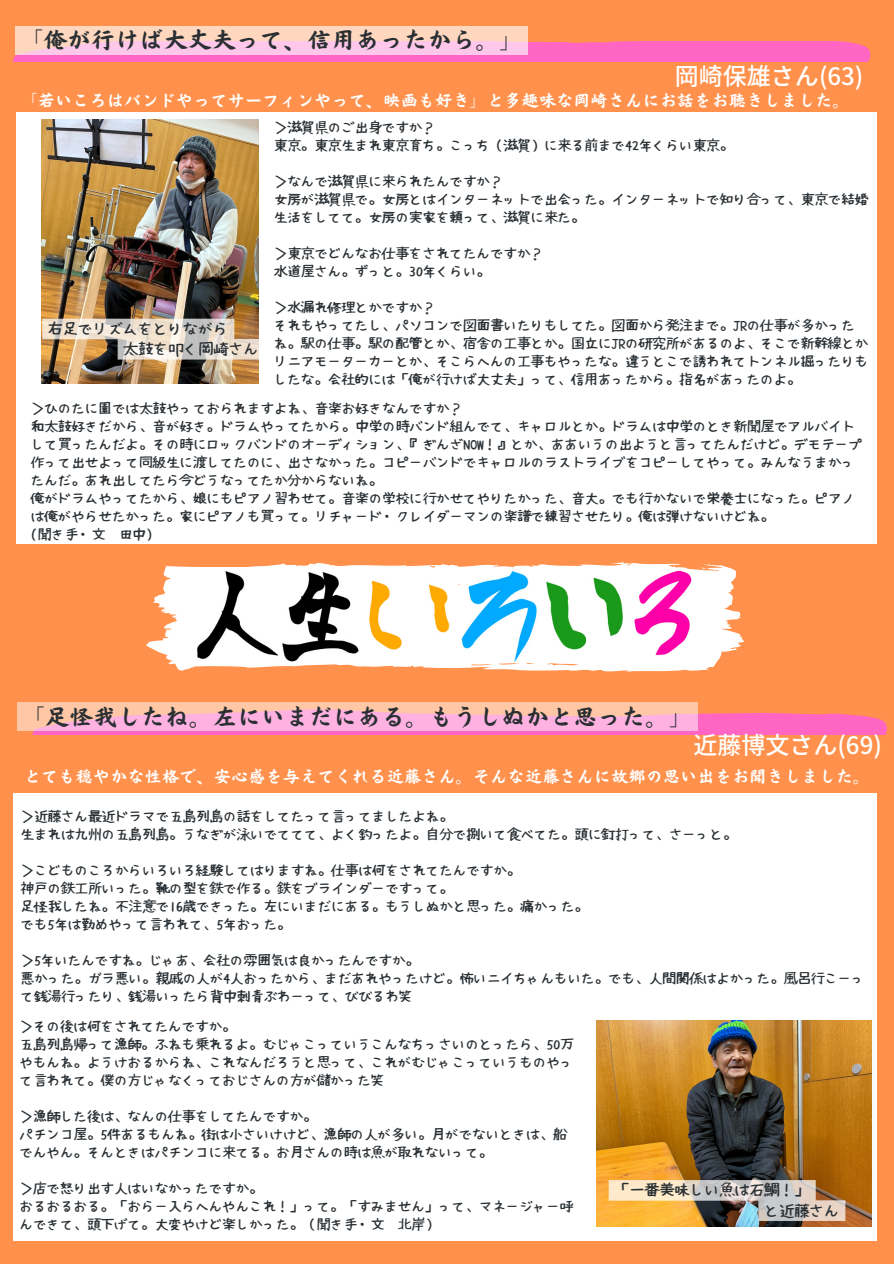
<style>
.page{position:relative;width:894px;height:1264px;background:#fff}
.page>*{position:absolute;margin:0;border:0;box-sizing:border-box;transform-origin:0 0}
.t1{font:24px "S Motoya Okai Std W5";color:#292f33}
.t2{font:500 24px "Noto Sans JP";color:#fff}
.t3{font:17.25px "S Motoya Okai Std W5";color:#fff}
.t4{font:15px/20.2px "Hanazome Font";color:#292f33}
.t5{font:13.5px/18px "Hanazome Font";color:#292f33}
</style>
<div class="page">
<div style="left:0;top:0;width:893px;height:1263px;background:#ff914d"></div>
<div style="left:17px;top:112px;width:859px;height:431px;background:#fff"></div>
<svg style="left:146px;top:562px;width:598px;height:110px;fill:#fff"></svg>
<div style="left:13px;top:41px;width:857px;height:20px;background:#ff66c4"></div>
<div style="left:13px;top:793px;width:863px;height:448px;background:#fff"></div>
<svg style="left:32px;top:709px;width:853px;height:25px;background:#ff6cb2"></svg>
<img style="left:191px;top:567px;width:91px;height:94px">
<img style="left:278px;top:570px;width:82px;height:93px">
<img style="left:42px;top:120px;width:217px;height:263px">
<img style="left:596px;top:1020px;width:275px;height:206px">
<img style="left:365px;top:579px;width:89px;height:76px">
<img style="left:460px;top:570px;width:77px;height:92px">
<img style="left:545px;top:577px;width:81px;height:74px">
<img style="left:631px;top:570px;width:62px;height:85px">
<div style="left:17px;top:702px;width:680px;height:29px;background:#fff;opacity:.5"></div>
<div style="left:15px;top:26px;width:512px;height:29px;background:#fff;opacity:.64"></div>
<svg style="left:608px;top:1179px;width:237px;height:41px;background:#ccb693"></svg>
<svg style="left:42px;top:319px;width:217px;height:40px;background:#d9c8b2"></svg>
<p class="t1" style="left:19px;top:28px;width:505px">「俺が行けば大丈夫って、信用あったから。」</p>
<p class="t2" style="left:674px;top:57px;width:190px">岡崎保雄さん(63)</p>
<p class="t3" style="left:20px;top:92px;width:830px">「若いころはバンドやってサーフィンやって、映画も好き」と多趣味な岡崎さんにお話をお聴きしました。</p>
<p class="t4" style="left:124px;top:318px;width:136px;text-indent:-75px">右足でリズムをとりながら<br>太鼓を叩く岡崎さん</p>
<p class="t5" style="left:274px;top:118px;width:163px">＞滋賀県のご出身ですか？</p>
<h1 class="t5" style="left:274px;top:136px;width:460px">東京。東京生まれ東京育ち。こっち（滋賀）に来る前まで42年くらい東京。</h1>
<p class="t5" style="left:274px;top:172px;width:231px">＞なんで滋賀県に来られたんですか？</p>
<h1 class="t5" style="left:274px;top:190px;width:595px">女房が滋賀県で。女房とはインターネットで出会った。インターネットで知り合って、東京で結婚生活をしてて。女房の実家を頼って、滋賀に来た。</h1>
<h2 class="t5" style="left:274px;top:244px;width:271px">＞東京でどんなお仕事をされてたんですか？</h2>
<p class="t5" style="left:274px;top:262px;width:217px">水道屋さん。ずっと。30年くらい。</p>
<p class="t5" style="left:274px;top:298px;width:595px">＞水漏れ修理とかですか？<br>それもやってたし、パソコンで図面書いたりもしてた。図面から発注まで。JRの仕事が多かったね。駅の仕事。駅の配管とか、宿舎の工事とか。国立にJRの研究所があるのよ、そこで新幹線とかリニアモーターカーとか、そこらへんの工事もやったな。違うとこで誘われてトンネル掘ったりもしたな。会社的には「俺が行けば大丈夫」って、信用あったから。指名があったのよ。</p>
<p class="t5" style="left:31px;top:399px;width:832px">＞ひのたに園では太鼓やっておられますよね、音楽お好きなんですか？<br>和太鼓好きだから、音が好き。ドラムやってたから。中学の時バンド組んでて、キャロルとか。ドラムは中学のとき新聞屋でアルバイトして買ったんだよ。その時にロックバンドのオーディション、『ぎんざNOW！』とか、ああいうの出ようと言ってたんだけど。デモテープ作って出せよって同級生に渡してたのに、出さなかった。コピーバンドでキャロルのラストライブをコピーしてやって。みんなうまかったんだ。あれ出してたら今どうなってたか分からないね。<br>俺がドラムやってたから、娘にもピアノ習わせて。音楽の学校に行かせてやりたかった、音大。でも行かないで栄養士になった。ピアノは俺がやらせたかった。家にピアノも買って。リチャード・クレイダーマンの楽譜で練習させたり。俺は弾けないけどね。<br>(聞き手・文　田中)</p>
<p class="t1" style="left:21px;top:704px;width:673px">「足怪我したね。左にいまだにある。もうしぬかと思った。」</p>
<p class="t2" style="left:693px;top:726px;width:190px">近藤博文さん(69)</p>
<p class="t3" style="left:24px;top:767px;width:847px">とても穏やかな性格で、安心感を与えてくれる近藤さん。そんな近藤さんに故郷の思い出をお聞きしました。</p>
<h4 class="t5" style="left:21px;top:807px;width:434px">＞近藤さん最近ドラマで五島列島の話をしてたって言ってましたよね。</h4>
<h4 class="t5" style="left:21px;top:825px;width:717px">生まれは九州の五島列島。うなぎが泳いでててて、よく釣ったよ。自分で捌いて食べてた。頭に釘打って、さーっと。</h4>
<p class="t5" style="left:21px;top:861px;width:501px">＞こどものころからいろいろ経験してはりますね。仕事は何をされてたんですか。</p>
<p class="t5" style="left:21px;top:879px;width:434px">神戸の鉄工所いった。靴の型を鉄で作る。鉄をブラインダーですって。</p>
<p class="t5" style="left:21px;top:897px;width:569px">足怪我したね。不注意で16歳できった。左にいまだにある。もうしぬかと思った。痛かった。</p>
<p class="t5" style="left:21px;top:915px;width:271px">でも5年は勤めやって言われて、5年おった。</p>
<p class="t5" style="left:21px;top:951px;width:400px">＞5年いたんですね。じゃあ、会社の雰囲気は良かったんですか。</p>
<p class="t5" style="left:21px;top:969px;width:845px">悪かった。ガラ悪い。親戚の人が4人おったから、まだあれやったけど。怖いニイちゃんもいた。でも、人間関係はよかった。風呂行こーって銭湯行ったり、銭湯いったら背中刺青ぶわーって、びびるわ笑</p>
<p class="t5" style="left:20px;top:1016px;width:217px">＞その後は何をされてたんですか。</p>
<p class="t5" style="left:20px;top:1034px;width:555px;text-align:justify">五島列島帰って漁師。ふねも乗れるよ。むじゃこっていうこんなちっさいのとったら、50万やもんね。ようけおるからね、これなんだろうと思って、これがむじゃこっていうものやって言われて。僕の方じゃなくっておじさんの方が儲かった笑</p>
<p class="t5" style="left:20px;top:1106px;width:298px">＞漁師した後は、なんの仕事をしてたんですか。</p>
<p class="t5" style="left:20px;top:1124px;width:548px">パチンコ屋。5件あるもんね。街は小さいけけど、漁師の人が多い。月がでないときは、船でんやん。そんときはパチンコに来てる。お月さんの時は魚が取れないって。</p>
<p class="t5" style="left:20px;top:1178px;width:244px">＞店で怒り出す人はいなかったですか。</p>
<p class="t5" style="left:20px;top:1196px;width:555px">おるおるおる。「おらー入らへんやんこれ！」って。「すみません」って、マネージャー呼んできて、頭下げて。大変やけど楽しかった。（聞き手・文　北岸）</p>
<p class="t4" style="left:764px;top:1179px;width:76px;text-indent:-150px">「一番美味しい魚は石鯛！」<br>と近藤さん</p>
</div>
